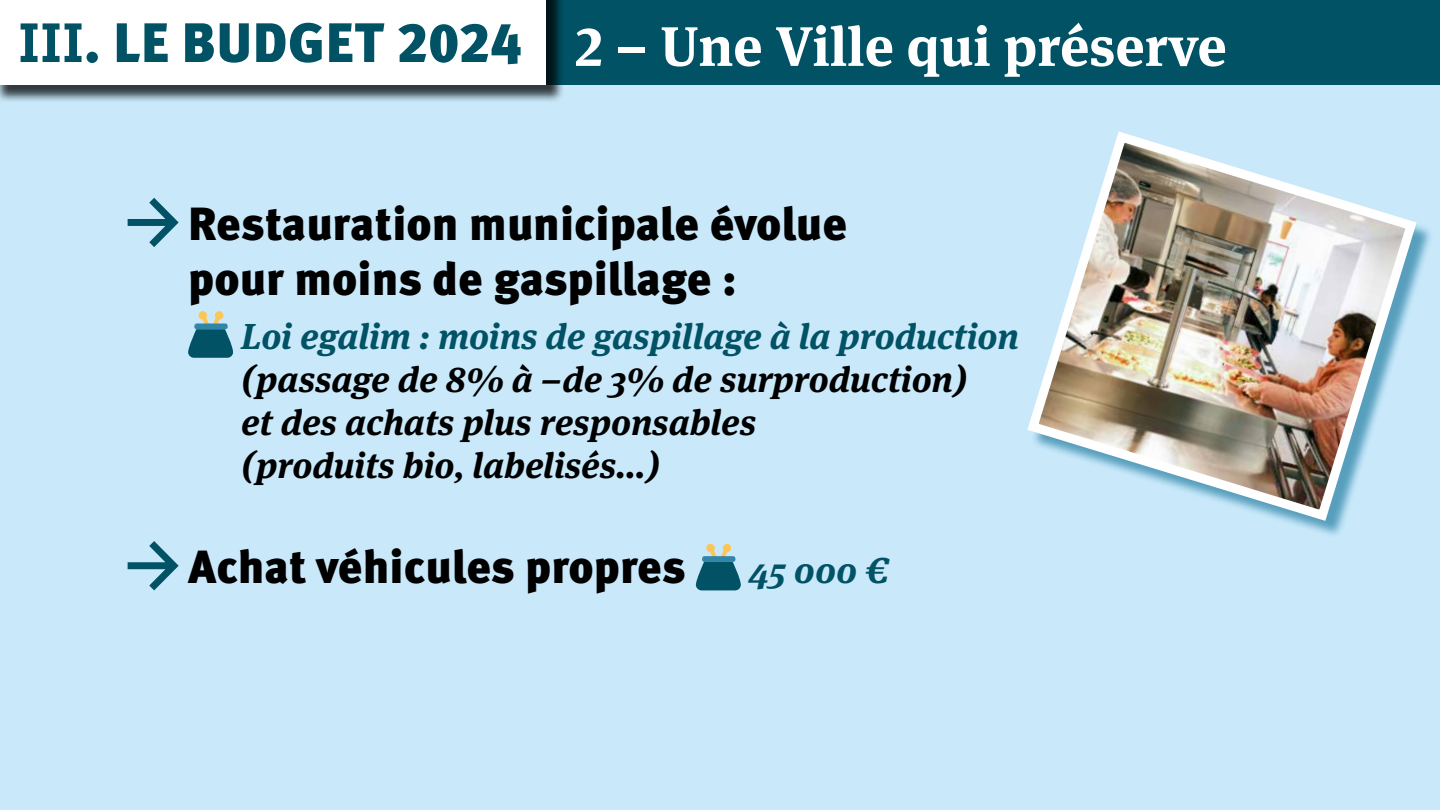
<style>
.page{position:relative;width:1440px;height:810px;background:#fff}
.page>*{position:absolute;margin:0;border:0;box-sizing:border-box;transform-origin:0 0}
.t1{font:700 55.5px "Meta Serif OT";color:#fff}
.t2{font:900 46.5px/55.5px "Meta Pro";letter-spacing:-.005em;color:#000}
.t3{font:italic 700 36px/43.2px "Meta Serif OT";color:#000}
.t4{font:italic 700 36px "Meta Serif OT";color:#005264}
.s1{font-family:"Meta Correspondence Pro";color:#005264}
.s2{font-family:"Meta Pro";font-weight:900;color:#005264}
</style>
<div class="page">
<div style="left:0;top:0;width:1439px;height:810px;background:#c9e9fb"></div>
<svg style="left:128px;top:198px;width:51px;height:49px"></svg>
<svg style="left:188px;top:311px;width:45px;height:47px"></svg>
<svg style="left:128px;top:541px;width:51px;height:49px"></svg>
<svg style="left:695px;top:544px;width:46px;height:46px"></svg>
<img style="left:1027px;top:131px;width:395px;height:395px">
<div style="left:527px;top:0;width:912px;height:85px;background:#005264"></div>
<div style="left:0;top:0;width:564px;height:103px;background:#000;opacity:.75"></div>
<div style="left:0;top:0;width:545px;height:85px;background:#fff"></div>
<h1 class="t1" style="left:18px;top:13px;width:1209px"><span class="s1">III</span><span class="s2">. LE BUDGET 2024</span> 2 – Une Ville qui préserve</h1>
<p class="t2" style="left:188px;top:193px;width:660px">Restauration municipale évolue pour moins de gaspillage :</p>
<p class="t4" style="left:241px;top:314px;width:779px">Loi egalim : moins de gaspillage à la production</p>
<p class="t3" style="left:241px;top:358px;width:728px">(passage de 8% à –de 3% de surproduction) et des achats plus responsables<br>(produits bio, labelisés…)</p>
<p class="t2" style="left:188px;top:537px;width:499px">Achat véhicules propres</p>
<p class="t4" style="left:749px;top:548px;width:142px">45 000 €</p>
</div>
